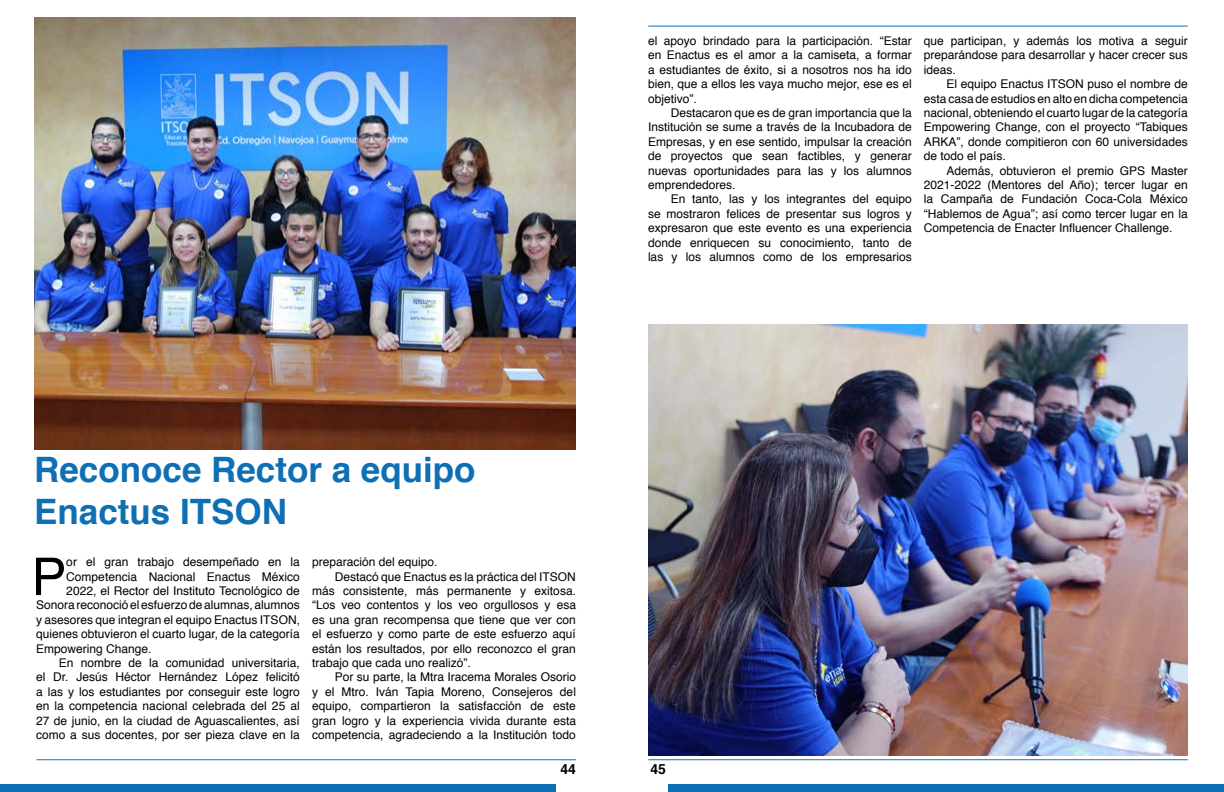
<style>
.page{position:relative;width:1224px;height:792px;background:#fff}
.page>*{position:absolute;margin:0;border:0;box-sizing:border-box;transform-origin:0 0}
.t1{font:52.2px "Helvetica";color:#000}
.t2{font:700 35px/42px "Helvetica";color:#0f6fb4}
.t3{font:700 14px "Helvetica";color:#000}
.t4{font:12px/14.4px "Helvetica";color:#000;text-align:justify}
</style>
<div class="page">
<div style="left:0;top:784px;width:556px;height:8px;background:#0f6fb4"></div>
<div style="left:668px;top:784px;width:556px;height:8px;background:#0f6fb4"></div>
<hr style="left:37px;top:759px;width:539px;height:1px;background:#0f6fb4">
<hr style="left:648px;top:26px;width:540px;height:1px;background:#0f6fb4">
<hr style="left:648px;top:759px;width:540px;height:1px;background:#0f6fb4">
<img style="left:34px;top:17px;width:542px;height:432px">
<img style="left:648px;top:324px;width:540px;height:432px">
<p class="t4" style="left:648px;top:34px;width:265px">el apoyo brindado para la participación. “Estar en Enactus es el amor a la camiseta, a formar a estudiantes de éxito, si a nosotros nos ha ido bien, que a ellos les vaya mucho mejor, ese es el objetivo”.</p>
<p class="t4" style="left:648px;top:106px;width:265px;text-indent:23px">Destacaron que es de gran importancia que la Institución se sume a través de la Incubadora de Empresas, y en ese sentido, impulsar la creación de proyectos que sean factibles, y generar nuevas oportunidades para las y los alumnos emprendedores.</p>
<p class="t4" style="left:648px;top:192px;width:265px;text-indent:23px">En tanto, las y los integrantes del equipo se mostraron felices de presentar sus logros y expresaron que este evento es una experiencia donde enriquecen su conocimiento, tanto de las y los alumnos como de los empresarios</p>
<p class="t4" style="left:924px;top:34px;width:265px">que participan, y además los motiva a seguir preparándose para desarrollar y hacer crecer sus ideas.</p>
<p class="t4" style="left:924px;top:77px;width:265px;text-indent:23px">El equipo Enactus ITSON puso el nombre de esta casa de estudios en alto en dicha competencia nacional, obteniendo el cuarto lugar de la categoría Empowering Change, con el proyecto “Tabiques ARKA”, donde compitieron con 60 universidades de todo el país.</p>
<p class="t4" style="left:924px;top:164px;width:265px;text-indent:23px">Además, obtuvieron el premio GPS Master 2021-2022 (Mentores del Año); tercer lugar en la Campaña de Fundación Coca-Cola México “Hablemos de Agua”; así como tercer lugar en la Competencia de Enacter Influencer Challenge.</p>
<h2 class="t2" style="left:34px;top:450px;width:443px">Reconoce Rector a equipo<br>Enactus ITSON</h2>
<h1 class="t1" style="left:32px;top:537px;width:36px">P</h1>
<p class="t4" style="left:66px;top:555px;width:235px">or el gran trabajo desempeñado en la</p>
<p class="t4" style="left:66px;top:570px;width:235px">Competencia Nacional Enactus México</p>
<p class="t4" style="left:66px;top:584px;width:235px">2022, el Rector del Instituto Tecnológico de</p>
<p class="t4" style="left:36px;top:598px;width:265px">Sonora reconoció el esfuerzo de alumnas, alumnos</p>
<p class="t4" style="left:36px;top:613px;width:265px">y asesores que integran el equipo Enactus ITSON,</p>
<p class="t4" style="left:36px;top:627px;width:265px">quienes obtuvieron el cuarto lugar, de la categoría</p>
<p class="t4" style="left:36px;top:642px;width:117px">Empowering Change.</p>
<p class="t4" style="left:59px;top:656px;width:243px">En nombre de la comunidad universitaria,</p>
<p class="t4" style="left:36px;top:670px;width:265px">el Dr. Jesús Héctor Hernández López felicitó</p>
<p class="t4" style="left:36px;top:685px;width:265px">a las y los estudiantes por conseguir este logro</p>
<p class="t4" style="left:36px;top:699px;width:265px">en la competencia nacional celebrada del 25 al</p>
<p class="t4" style="left:36px;top:714px;width:265px">27 de junio, en la ciudad de Aguascalientes, así</p>
<p class="t4" style="left:36px;top:728px;width:265px">como a sus docentes, por ser pieza clave en la</p>
<p class="t4" style="left:312px;top:555px;width:127px">preparación del equipo.</p>
<p class="t4" style="left:335px;top:570px;width:243px">Destacó que Enactus es la práctica del ITSON</p>
<p class="t4" style="left:312px;top:584px;width:266px">más consistente, más permanente y exitosa.</p>
<p class="t4" style="left:312px;top:598px;width:266px">“Los veo contentos y los veo orgullosos y esa</p>
<p class="t4" style="left:312px;top:613px;width:265px">es una gran recompensa que tiene que ver con</p>
<p class="t4" style="left:312px;top:627px;width:265px">el esfuerzo y como parte de este esfuerzo aquí</p>
<p class="t4" style="left:312px;top:642px;width:265px">están los resultados, por ello reconozco el gran</p>
<p class="t4" style="left:312px;top:656px;width:160px">trabajo que cada uno realizó”.</p>
<p class="t4" style="left:335px;top:670px;width:243px">Por su parte, la Mtra Iracema Morales Osorio</p>
<p class="t4" style="left:312px;top:685px;width:265px">y el Mtro. Iván Tapia Moreno, Consejeros del</p>
<p class="t4" style="left:312px;top:699px;width:265px">equipo, compartieron la satisfacción de este</p>
<p class="t4" style="left:312px;top:714px;width:266px">gran logro y la experiencia vivida durante esta</p>
<p class="t4" style="left:312px;top:728px;width:265px">competencia, agradeciendo a la Institución todo</p>
<p class="t3" style="left:560px;top:757px;width:17px">44</p>
<p class="t3" style="left:651px;top:757px;width:17px">45</p>
</div>
